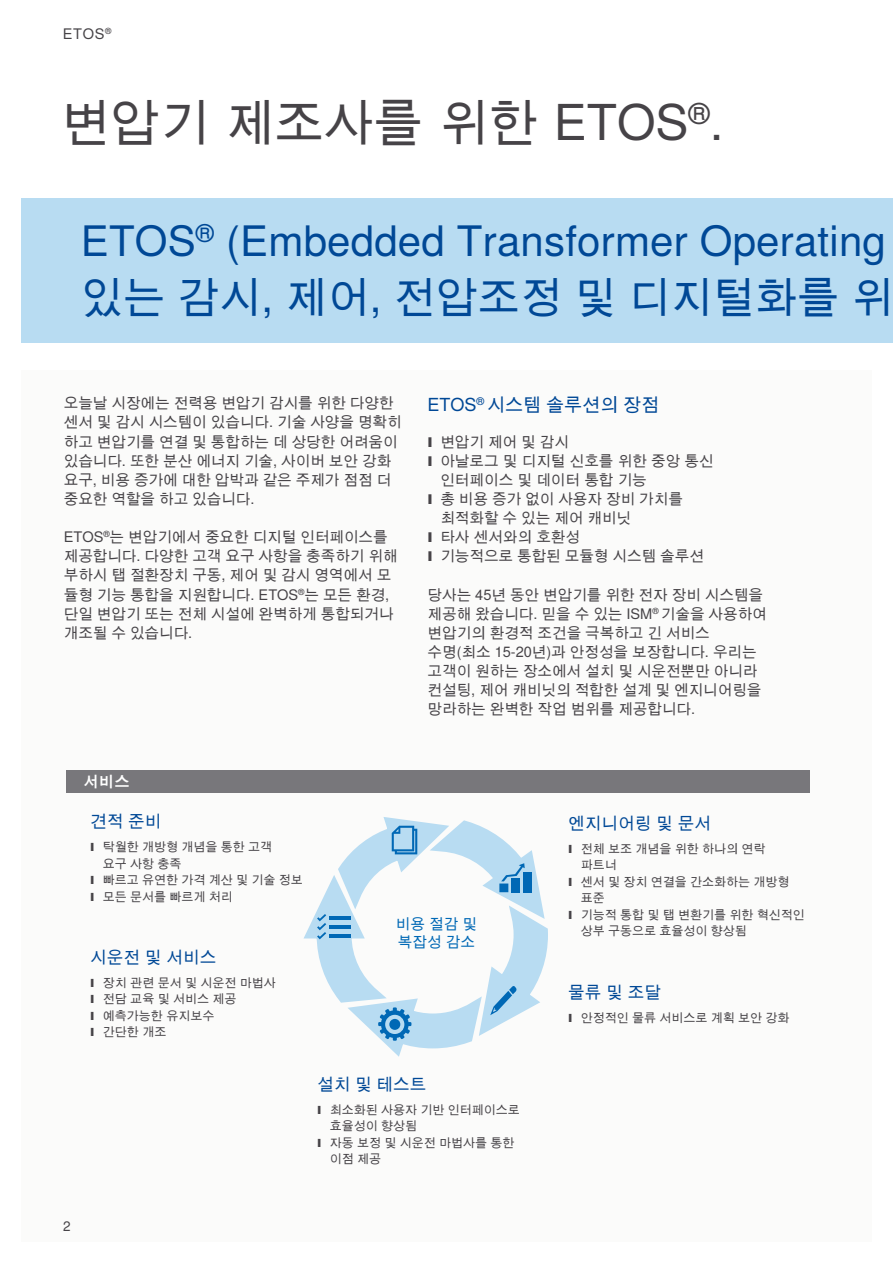
<style>
.page{position:relative;width:893px;height:1263px;background:#fff}
.page>*{position:absolute;margin:0;border:0;box-sizing:border-box;transform-origin:0 0}
.t1{font:49.5px "Nimbus Sans Global";color:#464347}
.t2{font:42px/55.5px "Nimbus Sans Global";letter-spacing:.005em;color:#004896}
.t3{font:18px "Nimbus Sans Global";color:#004896}
.t4{font:16.5px "Nimbus Sans Global";letter-spacing:.01em;color:#004896}
.t5{font:14.55px/19.2px "Nimbus Sans Global";color:#464347}
.t6{font:14.55px/18.8px "Nimbus Sans Global";letter-spacing:.005em;color:#0068b5}
.t7{font:700 14.55px "Nimbus Sans Global";color:#fff}
.t8{font:13.5px "Nimbus Sans Global";color:#464347}
.t9{font:12px/16.5px "Nimbus Sans Global";color:#464347}
.s1{font-family:"Arial";font-weight:900;font-size:13.5px}
.s2{font-family:"Arial";font-weight:900;font-size:11.25px}
</style>
<div class="page">
<div style="left:22px;top:198px;width:871px;height:144px;background:#b8dcf2"></div>
<div style="left:21px;top:370px;width:851px;height:872px;background:#fbfbfa"></div>
<div style="left:66px;top:770px;width:743px;height:22px;background:#78777b"></div>
<svg style="left:303px;top:817px;width:245px;height:240px"></svg>
<p class="t5" style="left:63px;top:25px;width:50px">ETOS<sup>®</sup></p>
<h1 class="t1" style="left:61px;top:94px;width:664px">변압기 제조사를 위한 ETOS<sup>®</sup>.</h1>
<h2 class="t2" style="left:81px;top:214px;width:814px">ETOS<sup>®</sup> (Embedded Transformer Operating 있는 감시, 제어, 전압조정 및 디지털화를 위</h2>
<p class="t5" style="left:64px;top:394px;width:339px">오늘날 시장에는 전력용 변압기 감시를 위한 다양한 센서 및 감시 시스템이 있습니다. 기술 사양을 명확히 하고 변압기를 연결 및 통합하는 데 상당한 어려움이 있습니다. 또한 분산 에너지 기술, 사이버 보안 강화 요구, 비용 증가에 대한 압박과 같은 주제가 점점 더 중요한 역할을 하고 있습니다.</p>
<p class="t5" style="left:64px;top:528px;width:335px">ETOS<sup>®</sup>는 변압기에서 중요한 디지털 인터페이스를 제공합니다. 다양한 고객 요구 사항을 충족하기 위해 부하시 탭 절환장치 구동, 제어 및 감시 영역에서 모 듈형 기능 통합을 지원합니다. ETOS<sup>®</sup>는 모든 환경, 단일 변압기 또는 전체 시설에 완벽하게 통합되거나 개조될 수 있습니다.</p>
<p class="t7" style="left:84px;top:773px;width:47px">서비스</p>
<p class="t3" style="left:428px;top:394px;width:233px">ETOS<sup>®</sup> 시스템 솔루션의 장점</p>
<p class="t5" style="left:428px;top:432px;width:143px"><span class="s1">I</span> 변압기 제어 및 감시</p>
<p class="t5" style="left:428px;top:451px;width:287px"><span class="s1">I</span> 아날로그 및 디지털 신호를 위한 중앙 통신</p>
<p class="t5" style="left:440px;top:470px;width:208px">인터페이스 및 데이터 통합 기능</p>
<p class="t5" style="left:428px;top:489px;width:257px"><span class="s1">I</span> 총 비용 증가 없이 사용자 장비 가치를</p>
<p class="t5" style="left:440px;top:508px;width:192px">최적화할 수 있는 제어 캐비닛</p>
<p class="t5" style="left:428px;top:528px;width:154px"><span class="s1">I</span> 타사 센서와의 호환성</p>
<p class="t5" style="left:428px;top:547px;width:278px"><span class="s1">I</span> 기능적으로 통합된 모듈형 시스템 솔루션</p>
<p class="t5" style="left:428px;top:585px;width:341px">당사는 45년 동안 변압기를 위한 전자 장비 시스템을 제공해 왔습니다. 믿을 수 있는 ISM<sup>®</sup> 기술을 사용하여 변압기의 환경적 조건을 극복하고 긴 서비스 수명(최소 15-20년)과 안정성을 보장합니다. 우리는 고객이 원하는 장소에서 설치 및 시운전뿐만 아니라 컨설팅, 제어 캐비닛의 적합한 설계 및 엔지니어링을 망라하는 완벽한 작업 범위를 제공합니다.</p>
<p class="t4" style="left:90px;top:812px;width:73px">견적 준비</p>
<p class="t9" style="left:90px;top:839px;width:184px"><span class="s2">I</span> 탁월한 개방형 개념을 통한 고객</p>
<p class="t9" style="left:103px;top:855px;width:80px">요구 사항 충족</p>
<p class="t9" style="left:90px;top:872px;width:214px"><span class="s2">I</span> 빠르고 유연한 가격 계산 및 기술 정보</p>
<p class="t9" style="left:90px;top:888px;width:144px"><span class="s2">I</span> 모든 문서를 빠르게 처리</p>
<p class="t4" style="left:90px;top:947px;width:127px">시운전 및 서비스</p>
<p class="t9" style="left:90px;top:974px;width:187px"><span class="s2">I</span> 장치 관련 문서 및 시운전 마법사<br><span class="s2">I</span> 전담 교육 및 서비스 제공<br><span class="s2">I</span> 예측가능한 유지보수<br><span class="s2">I</span> 간단한 개조</p>
<p class="t6" style="left:396px;top:914px;width:83px">비용 절감 및 복잡성 감소</p>
<p class="t4" style="left:317px;top:1074px;width:111px">설치 및 테스트</p>
<p class="t9" style="left:317px;top:1101px;width:204px"><span class="s2">I</span> 최소화된 사용자 기반 인터페이스로</p>
<p class="t9" style="left:330px;top:1118px;width:89px">효율성이 향상됨</p>
<p class="t9" style="left:317px;top:1134px;width:199px"><span class="s2">I</span> 자동 보정 및 시운전 마법사를 통한</p>
<p class="t9" style="left:330px;top:1151px;width:53px">이점 제공</p>
<p class="t8" style="left:63px;top:1218px;width:9px">2</p>
<p class="t4" style="left:568px;top:813px;width:144px">엔지니어링 및 문서</p>
<p class="t9" style="left:568px;top:840px;width:199px"><span class="s2">I</span> 전체 보조 개념을 위한 하나의 연락</p>
<p class="t9" style="left:581px;top:857px;width:37px">파트너</p>
<p class="t9" style="left:568px;top:873px;width:223px"><span class="s2">I</span> 센서 및 장치 연결을 간소화하는 개방형</p>
<p class="t9" style="left:581px;top:890px;width:25px">표준</p>
<p class="t9" style="left:568px;top:906px;width:238px"><span class="s2">I</span> 기능적 통합 및 탭 변환기를 위한 혁신적인</p>
<p class="t9" style="left:581px;top:923px;width:168px">상부 구동으로 효율성이 향상됨</p>
<p class="t4" style="left:568px;top:982px;width:94px">물류 및 조달</p>
<p class="t9" style="left:568px;top:1009px;width:223px"><span class="s2">I</span> 안정적인 물류 서비스로 계획 보안 강화</p>
</div>
